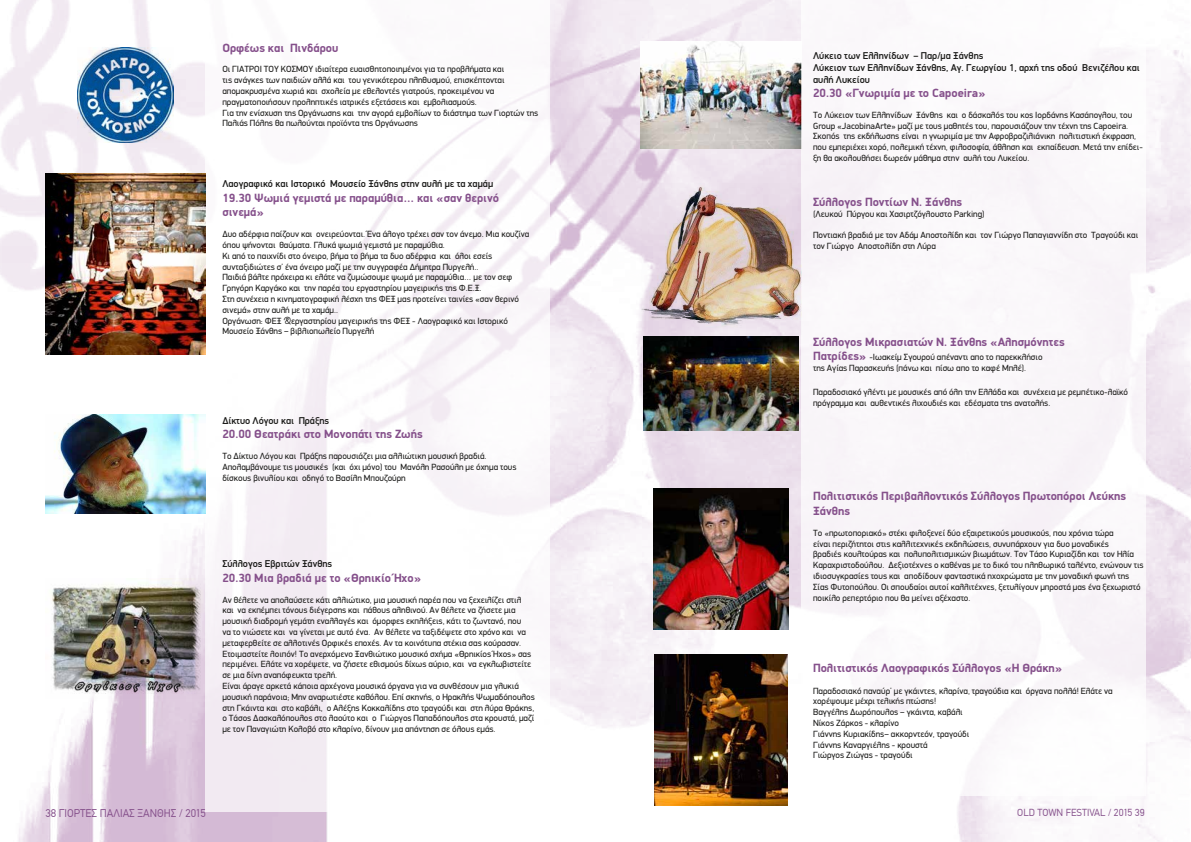
<style>
.page{position:relative;width:1191px;height:842px;background:#fff}
.page>*{position:absolute;margin:0;border:0;box-sizing:border-box;transform-origin:0 0}
.t1{font:700 12px/14.4px "PF Din Display";color:#85508b}
.t2{font:11px "CF Din";color:#85508b}
.t3{font:500 10px/12px "PF Din Display";color:#1d1d1b}
.t4{font:10px "CF Din";color:#85508b}
.t5{font:9px/10.8px "PF Din Display";color:#1d1d1b}
.s1{font-weight:700;font-size:12px;color:#85508b}
</style>
<div class="page">
<img style="left:0;top:0;width:1191px;height:842px">
<svg style="left:206px;top:0;width:344px;height:812px"></svg>
<img style="left:640px;top:41px;width:161px;height:108px">
<img style="left:45px;top:414px;width:161px;height:100px">
<img style="left:45px;top:173px;width:161px;height:181px">
<div style="left:801px;top:0;width:344px;height:796px;background:#faf7fa"></div>
<img style="left:644px;top:336px;width:154px;height:95px">
<img style="left:653px;top:489px;width:136px;height:140px">
<img style="left:45px;top:578px;width:161px;height:120px">
<img style="left:641px;top:183px;width:160px;height:152px">
<img style="left:654px;top:655px;width:133px;height:150px">
<img style="left:78px;top:47px;width:95px;height:96px">
<h1 class="t1" style="left:222px;top:40px;width:118px">Ορφέως και Πινδάρου</h1>
<p class="t5" style="left:222px;top:64px;width:317px">Οι ΓΙΑΤΡΟΙ ΤΟΥ ΚΟΣΜΟΥ ιδιαίτερα ευαισθητοποιημένοι για τα προβλήματα και<br>τις ανάγκες των παιδιών αλλά και του γενικότερου πληθυσμού, επισκέπτονται απομακρυσμένα χωριά και σχολεία με εθελοντές γιατρούς, προκειμένου να πραγματοποιήσουν προληπτικές ιατρικές εξετάσεις και εμβολιασμούς.<br>Για την ενίσχυση της Οργάνωσης και την αγορά εμβολίων το διάστημα των Γιορτών της Παλιάς Πόλης θα πωλούνται προϊόντα της Οργάνωσης</p>
<p class="t3" style="left:222px;top:178px;width:272px">Λαογραφικό και Ιστορικό Μουσείο Ξάνθης στην αυλή με τα χαμάμ</p>
<h1 class="t1" style="left:222px;top:190px;width:278px">19.30 Ψωμιά γεμιστά με παραμύθια… και «σαν θερινό σινεμά»</h1>
<p class="t5" style="left:222px;top:229px;width:308px">Δυο αδέρφια παίζουν και ονειρεύονται. Ένα άλογο τρέχει σαν τον άνεμο. Μια κουζίνα όπου ψήνονται θαύματα. Γλυκά ψωμιά γεμιστά με παραμύθια.<br>Κι από το παιχνίδι στο όνειρο, βήμα το βήμα τα δυο αδέρφια και όλοι εσείς συνταξιδιώτες σ’ ένα όνειρο μαζί με την συγγραφέα Δήμητρα Πυργελή..<br>Παιδιά βάλτε πρόχειρα κι ελάτε να ζυμώσουμε ψωμά με παραμύθια… με τον σεφ Γρηγόρη Καργάκο και την παρέα του εργαστηρίου μαγειρικής της Φ.Ε.Ξ.<br>Στη συνέχεια η κινηματογραφική λέσχη της ΦΕΞ μας προτείνει ταινίες «σαν θερινό σινεμά» στην αυλή με τα χαμάμ..<br>Οργάνωση: ΦΕΞ &amp;εργαστηρίου μαγειρικής της ΦΕΞ - Λαογραφικό και Ιστορικό Μουσείο Ξάνθης – βιβλιοπωλείο Πυργελή</p>
<p class="t3" style="left:222px;top:414px;width:108px">Δίκτυο Λόγου και Πράξης</p>
<h1 class="t1" style="left:222px;top:427px;width:202px">20.00 Θεατράκι στο Μονοπάτι της Ζωής</h1>
<p class="t5" style="left:222px;top:450px;width:296px">Το Δίκτυο Λόγου και Πράξης παρουσιάζει μια αλλιώτικη μουσική βραδιά.<br>Απολαμβάνουμε τις μουσικές (και όχι μόνο) του Μανόλη Ρασούλη με όχημα τους δίσκους βινυλίου και οδηγό το Βασίλη Μπουζούρη</p>
<p class="t3" style="left:222px;top:558px;width:111px">Σύλλογος Εβριτών Ξάνθης</p>
<h1 class="t1" style="left:222px;top:570px;width:200px">20.30 Μια βραδιά με το «Θρηικίο Ήχο»</h1>
<p class="t5" style="left:222px;top:594px;width:314px">Αν θέλετε να απολαύσετε κάτι αλλιώτικο, μια μουσική παρέα που να ξεχειλίζει στιλ και να εκπέμπει τόνους διέγερσης και πάθους αληθινού. Αν θέλετε να ζήσετε μια μουσική διαδρομή γεμάτη εναλλαγές και όμορφες εκπλήξεις, κάτι το ζωντανό, που<br>να το νιώσετε και να γίνεται με αυτό ένα. Αν θέλετε να ταξιδέψετε στο χρόνο και να μεταφερθείτε σε αλλοτινές Ορφικές εποχές. Αν τα κοινότυπα στέκια σας κούρασαν.<br>Ετοιμαστείτε λοιπόν! Το ανερχόμενο Ξανθιώτικο μουσικό σχήμα «Θρηικίος Ήχος» σας περιμένει. Ελάτε να χορέψετε, να ζήσετε εθισμούς δίχως αύριο, και να εγκλωβιστείτε σε μια δίνη αναπόφευκτα τρελή.<br>Είναι άραγε αρκετά κάποια αρχέγονα μουσικά όργανα για να συνθέσουν μια γλυκιά μουσική παράνοια; Μην αναρωτιέστε καθόλου. Επί σκηνής, ο Ηρακλής Ψωμαδόπουλος στη Γκάιντα και στο καβάλι, ο Αλέξης Κοκκαλίδης στο τραγούδι και στη λύρα Θράκης, ο Τάσος Δασκαλόπουλος στο λαούτο και ο Γιώργος Παπαδόπουλος στα κρουστά, μαζί με τον Παναγιώτη Κολοβό στο κλαρίνο, δίνουν μια απάντηση σε όλους εμάς.</p>
<p class="t3" style="left:813px;top:49px;width:328px">Λύκειο των Ελληνίδων – Παρ/μα Ξάνθης<br>Λύκειον των Ελληνίδων Ξάνθης, Αγ. Γεωργίου 1, αρχή της οδού Βενιζέλου και αυλή Λυκείου</p>
<h1 class="t1" style="left:813px;top:86px;width:174px">20.30 «Γνωριμία με το Capoeira»</h1>
<p class="t5" style="left:813px;top:109px;width:331px">Το Λύκειον των Ελληνίδων Ξάνθης και ο δάσκαλός του κος Ιορδάνης Κασάπογλου, του Group «JacobinaArte» μαζί με τους μαθητές του, παρουσιάζουν την τέχνη της Capoeira.<br>Σκοπός της εκδήλωσης είναι η γνωριμία με την Αφροβραζιλιάνικη πολιτιστική έκφραση, που εμπεριέχει χορό, πολεμική τέχνη, φιλοσοφία, άθληση και εκπαίδευση. Μετά την επίδει&shy;ξη θα ακολουθήσει δωρεάν μάθημα στην αυλή του Λυκείου.</p>
<h1 class="t1" style="left:813px;top:195px;width:151px">Σύλλογος Ποντίων Ν. Ξάνθης</h1>
<p class="t5" style="left:813px;top:208px;width:173px">(Λευκού Πύργου και Χασιρτζόγλουστο Parking)</p>
<p class="t5" style="left:813px;top:229px;width:326px">Ποντιακή βραδιά με τον Αδάμ Αποστολίδη και τον Γιώργο Παπαγιαννίδη στο Τραγούδι και τον Γιώργο Αποστολίδη στη Λύρα</p>
<h1 class="t1" style="left:813px;top:334px;width:253px">Σύλλογος Μικρασιατών Ν. Ξάνθης «Αλησμόνητες</h1>
<p class="t5" style="left:813px;top:352px;width:231px"><span class="s1">Πατρίδες»</span> -Ιωακείμ Σγουρού απέναντι απο το παρεκκλήσιο της Αγίας Παρασκευής (πάνω και πίσω απο το καφέ Μπλέ).</p>
<p class="t5" style="left:813px;top:386px;width:316px">Παραδοσιακό γλέντι με μουσικές από όλη την Ελλάδα και συνέχεια με ρεμπέτικο-λαϊκό πρόγραμμα και αυθεντικές λιχουδιές και εδέσματα της ανατολής.</p>
<h1 class="t1" style="left:813px;top:489px;width:314px">Πολιτιστικός Περιβαλλοντικός Σύλλογος Πρωτοπόροι Λεύκης<br>Ξάνθης</h1>
<p class="t5" style="left:813px;top:527px;width:332px">Το «πρωτοποριακό» στέκι φιλοξενεί δύο εξαιρετικούς μουσικούς, που χρόνια τώρα<br>είναι περιζήτητοι στις καλλιτεχνικές εκδηλώσεις, συνυπάρχουν για δυο μοναδικές<br>βραδιές κουλτούρας και πολυπολιτισμικών βιωμάτων. Τον Τάσο Κυριαζίδη και τον Ηλία Καραχριστοδούλου. Δεξιοτέχνες ο καθένας με το δικό του πληθωρικό ταλέντο, ενώνουν τις ιδιοσυγκρασίες τους και αποδίδουν φανταστικά ηχοχρώματα με την μοναδική φωνή της Σίας Φυτοπούλου. Οι σπουδαίοι αυτοί καλλιτέχνες, ξετυλίγουν μπροστά μας ένα ξεχωριστό ποικίλο ρεπερτόριο που θα μείνει αξέχαστο.</p>
<h1 class="t1" style="left:813px;top:660px;width:251px">Πολιτιστικός Λαογραφικός Σύλλογος «Η Θράκη»</h1>
<p class="t5" style="left:813px;top:685px;width:301px">Παραδοσιακό παναύρ’ με γκάιντες, κλαρίνα, τραγούδια και όργανα πολλά! Ελάτε να χορέψουμε μέχρι τελικής πτώσης!<br>Βαγγέλης Δωρόπουλος – γκάιντα, καβάλι<br>Νίκος Ζάρκος - κλαρίνο<br>Γιάννης Κυριακίδης– ακκορντεόν, τραγούδι<br>Γιάννης Καναργιέλης - κρουστά<br>Γιώργος Ζιώγας - τραγούδι</p>
<p class="t2" style="left:45px;top:807px;width:162px">38 ΓΙΟΡΤΕΣ ΠΑΛΙΑΣ ΞΑΝΘΗΣ / 2015</p>
<p class="t4" style="left:1017px;top:807px;width:129px">OLD TOWN FESTIVAL / 2015 39</p>
</div>
